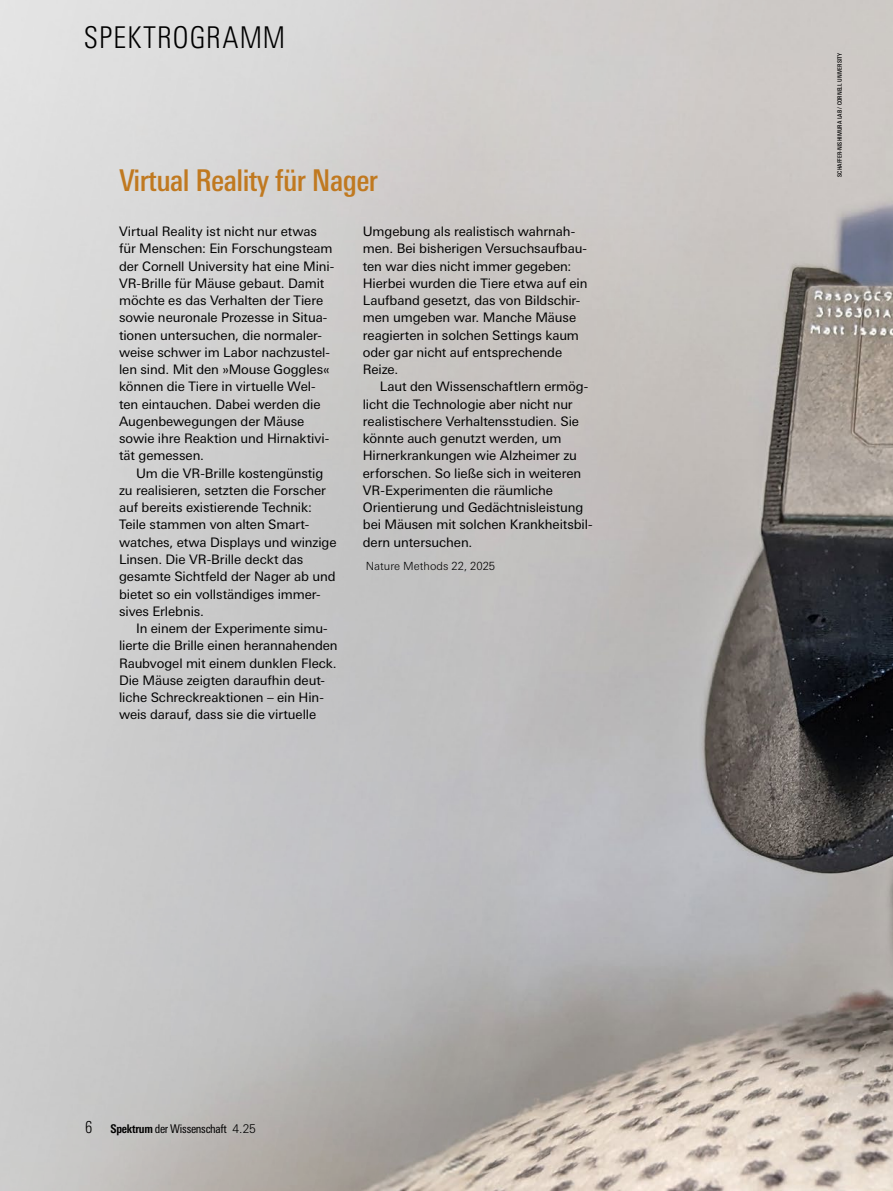
<style>
.page{position:relative;width:893px;height:1191px;background:#fff}
.page>*{position:absolute;margin:0;border:0;box-sizing:border-box;transform-origin:0 0}
.KASTEN_Ueberschrift{font:500 condensed 30px "Univers Next Pro";letter-spacing:-.02em;color:#c07920}
.Rubrik{font:300 condensed 30px "Univers Next Pro";letter-spacing:.02em;color:#000}
.t1{font:300 condensed 16.5px "Univers Next Pro";color:#000}
.Grundtext_mit_Einzug{font:13.2px/17.2px "Univers Next Pro";letter-spacing:-.005em;color:#000}
.Grundtext_ohne_Einzug{font:13.2px/17.2px "Univers Next Pro";letter-spacing:-.01em;color:#000}
.t2{font:condensed 12px "Univers Next Pro";letter-spacing:-.025em;color:#000}
.Quellen{font:300 11.25px "Univers Next Pro";color:#000}
.Bildnachweis{font:500 condensed 6px "Univers Next Pro";letter-spacing:.01em;color:#000}
.s1{font-weight:700}
.s2{font-weight:300;font-stretch:normal}
</style>
<div class="page">
<img style="left:0;top:0;width:893px;height:1191px">
<p class="Rubrik" style="left:84px;top:20px;width:203px">SPEKTROGRAMM</p>
<p class="KASTEN_Ueberschrift" style="left:119px;top:163px;width:261px">Virtual Reality für Nager</p>
<p class="Grundtext_mit_Einzug" style="left:363px;top:223px;width:226px">Umgebung als realistisch wahrnah&shy;men. Bei bisherigen Versuchsaufbau&shy;ten war dies nicht immer gegeben:<br>Hierbei wurden die Tiere etwa auf ein<br>Laufband gesetzt, das von Bildschir&shy;men umgeben war. Manche Mäuse reagierten in solchen Settings kaum oder gar nicht auf entsprechende<br>Reize.</p>
<p class="Grundtext_mit_Einzug" style="left:363px;top:378px;width:231px;text-indent:17px">Laut den Wissenschaftlern ermög&shy;licht die Technologie aber nicht nur realistischere Verhaltensstudien. Sie könnte auch genutzt werden, um Hirnerkrankungen wie Alzheimer zu erforschen. So ließe sich in weiteren VR-Experimenten die räumliche Orientierung und Gedächtnisleistung bei Mäusen mit solchen Krankheitsbil&shy;dern untersuchen.</p>
<p class="Quellen" style="left:366px;top:560px;width:131px">Nature Methods 22, 2025</p>
<p class="Grundtext_ohne_Einzug" style="left:119px;top:223px;width:217px">Virtual Reality ist nicht nur etwas für Menschen: Ein Forschungsteam der Cornell University hat eine Mini-<br>VR-Brille für Mäuse gebaut. Damit möchte es das Verhalten der Tiere sowie neuronale Prozesse in Situa&shy;tionen untersuchen, die normaler&shy;weise schwer im Labor nachzustel&shy;len sind. Mit den »Mouse Goggles« können die Tiere in virtuelle Wel&shy;ten eintauchen. Dabei werden die<br>Augenbewegungen der Mäuse sowie ihre Reaktion und Hirnaktivi&shy;tät gemessen.</p>
<p class="Grundtext_mit_Einzug" style="left:119px;top:464px;width:219px;text-indent:17px">Um die VR-Brille kostengünstig zu realisieren, setzten die Forscher auf bereits existierende Technik:<br>Teile stammen von alten Smart&shy;watches, etwa Displays und winzige<br>Linsen. Die VR-Brille deckt das gesamte Sichtfeld der Nager ab und bietet so ein vollständiges immer&shy;sives Erlebnis.</p>
<p class="Grundtext_mit_Einzug" style="left:119px;top:619px;width:220px;text-indent:17px">In einem der Experimente simu&shy;lierte die Brille einen herannahenden Raubvogel mit einem dunklen Fleck.<br>Die Mäuse zeigten daraufhin deut&shy;liche Schreckreaktionen – ein Hin&shy;weis darauf, dass sie die virtuelle</p>
<p class="t1" style="left:85px;top:1118px;width:9px">6</p>
<p class="t2" style="left:111px;top:1122px;width:147px"><span class="s1">Spektrum</span> der Wissenschaft <span class="s2">4.25</span></p>
<p class="Bildnachweis" style="left:836px;top:177px;width:126px;rotate:-90deg">SCHAFFER-NISHIMURA LAB / CORNELL UNIVERSITY</p>
</div>
